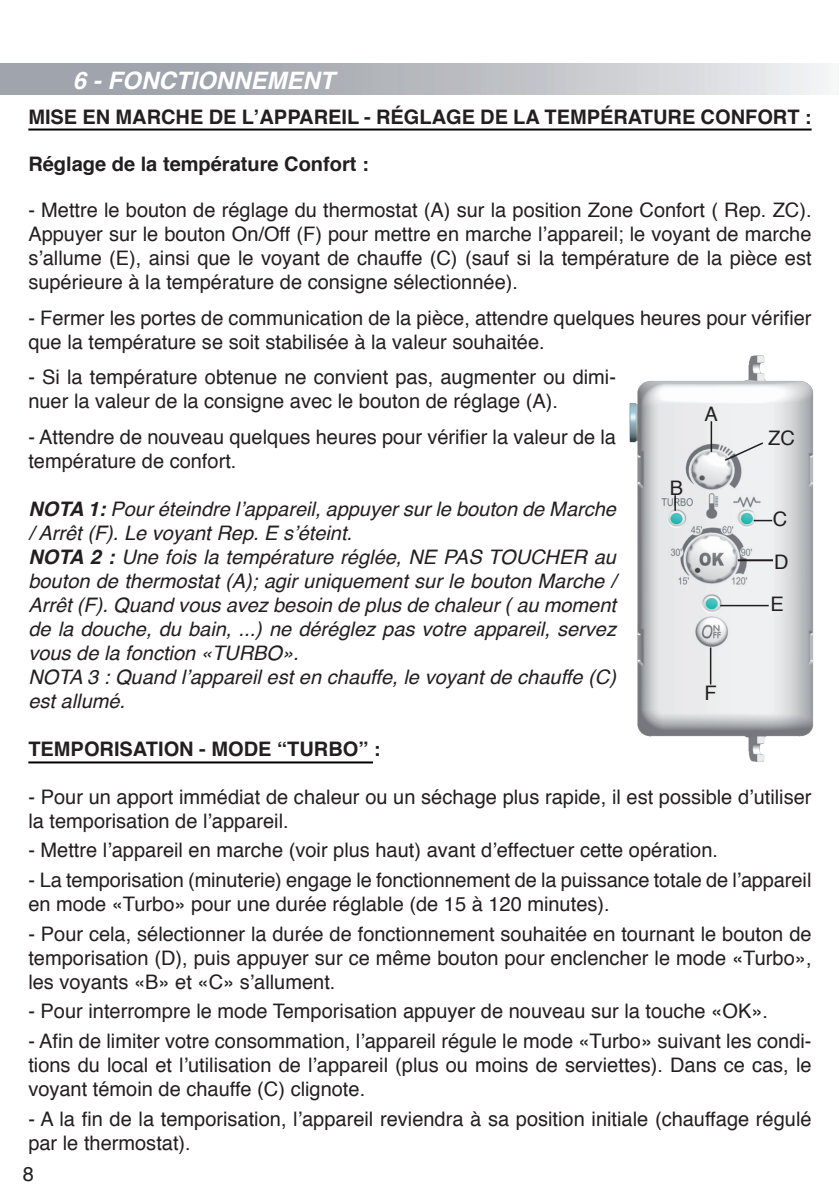
<style>
.page{position:relative;width:840px;height:1191px;background:#fff}
.page>*{position:absolute;margin:0;border:0;box-sizing:border-box;transform-origin:0 0}
.t1{font:italic 700 24px "Helvetica";color:#fff}
.t2{font:20px/24px "Helvetica";color:#231f20}
.t3{font:italic 20px/24px "Helvetica";color:#231f20}
.t4{font:700 20px "Helvetica";color:#231f20}
.s1{font-weight:700}
</style>
<div class="page">
<hr style="left:28px;top:128px;width:783px;height:2px;background:#000">
<hr style="left:28px;top:761px;width:345px;height:2px;background:#000">
<img style="left:629px;top:355px;width:184px;height:407px">
<hr style="left:719px;top:605px;width:49px;height:1px;background:#231f20">
<svg style="left:753px;top:520px;width:18px;height:1px"></svg>
<hr style="left:709px;top:647px;width:2px;height:37px;background:#231f20">
<hr style="left:710px;top:421px;width:1px;height:31px;background:#231f20">
<svg style="left:674px;top:495px;width:1px;height:16px"></svg>
<svg style="left:722px;top:441px;width:42px;height:21px"></svg>
<hr style="left:737px;top:559px;width:35px;height:2px;background:#231f20">
<p class="t1" style="left:73px;top:60px;width:263px">6 - FONCTIONNEMENT</p>
<p class="t4" style="left:28px;top:101px;width:784px">MISE EN MARCHE DE L’APPAREIL - RÉGLAGE DE LA TEMPÉRATURE CONFORT :</p>
<p class="t4" style="left:28px;top:147px;width:342px">Réglage de la température Confort :</p>
<p class="t2" style="left:28px;top:199px;width:784px;text-align:justify">- Mettre le bouton de réglage du thermostat (A) sur la position Zone Confort ( Rep. ZC).<br>Appuyer sur le bouton On/Off (F) pour mettre en marche l’appareil; le voyant de marche s’allume (E), ainsi que le voyant de chauffe (C) (sauf si la température de la pièce est supérieure à la température de consigne sélectionnée).</p>
<p class="t2" style="left:28px;top:306px;width:784px">- Fermer les portes de communication de la pièce, attendre quelques heures pour vérifier que la température se soit stabilisée à la valeur souhaitée.</p>
<p class="t2" style="left:28px;top:366px;width:589px">- Si la température obtenue ne convient pas, augmenter ou dimi&shy;nuer la valeur de la consigne avec le bouton de réglage (A).</p>
<p class="t2" style="left:28px;top:425px;width:589px">- Attendre de nouveau quelques heures pour vérifier la valeur de la température de confort.</p>
<p class="t3" style="left:28px;top:497px;width:589px"><span class="s1">NOTA 1:</span> Pour éteindre l’appareil, appuyer sur le bouton de Marche / Arrêt (F). Le voyant Rep. E s’éteint.<br><span class="s1">NOTA 2 :</span> Une fois la température réglée, NE PAS TOUCHER au bouton de thermostat (A); agir uniquement sur le bouton Marche / Arrêt (F). Quand vous avez besoin de plus de chaleur ( au moment de la douche, du bain, ...) ne déréglez pas votre appareil, servez vous de la fonction «TURBO».<br>NOTA 3 : Quand l’appareil est en chauffe, le voyant de chauffe (C) est allumé.</p>
<p class="t4" style="left:28px;top:732px;width:353px">TEMPORISATION - MODE “TURBO” :</p>
<p class="t2" style="left:28px;top:785px;width:784px">- Pour un apport immédiat de chaleur ou un séchage plus rapide, il est possible d’utiliser la temporisation de l’appareil.</p>
<p class="t2" style="left:28px;top:839px;width:690px">- Mettre l’appareil en marche (voir plus haut) avant d’effectuer cette opération.</p>
<p class="t2" style="left:28px;top:868px;width:784px">- La temporisation (minuterie) engage le fonctionnement de la puissance totale de l’appareil en mode «Turbo» pour une durée réglable (de 15 à 120 minutes).</p>
<p class="t2" style="left:28px;top:922px;width:784px;text-align:justify">- Pour cela, sélectionner la durée de fonctionnement souhaitée en tournant le bouton de temporisation (D), puis appuyer sur ce même bouton pour enclencher le mode «Turbo», les voyants «B» et «C» s’allument.</p>
<p class="t2" style="left:28px;top:1000px;width:740px">- Pour interrompre le mode Temporisation appuyer de nouveau sur la touche «OK».</p>
<p class="t2" style="left:28px;top:1029px;width:784px;text-align:justify">- Afin de limiter votre consommation, l’appareil régule le mode «Turbo» suivant les condi&shy;tions du local et l’utilisation de l’appareil (plus ou moins de serviettes). Dans ce cas, le voyant témoin de chauffe (C) clignote.</p>
<p class="t2" style="left:28px;top:1107px;width:784px">- A la fin de la temporisation, l’appareil reviendra à sa position initiale (chauffage régulé par le thermostat).</p>
<p class="t2" style="left:23px;top:1162px;width:13px">8</p>
<p class="t2" style="left:704px;top:402px;width:15px">A</p>
<p class="t2" style="left:767px;top:426px;width:28px">ZC</p>
<p class="t2" style="left:669px;top:476px;width:15px">B</p>
<p class="t2" style="left:772px;top:507px;width:16px">C</p>
<p class="t2" style="left:770px;top:541px;width:19px;line-height:42.6px">D<br>E</p>
<p class="t2" style="left:704px;top:681px;width:14px">F</p>
</div>
